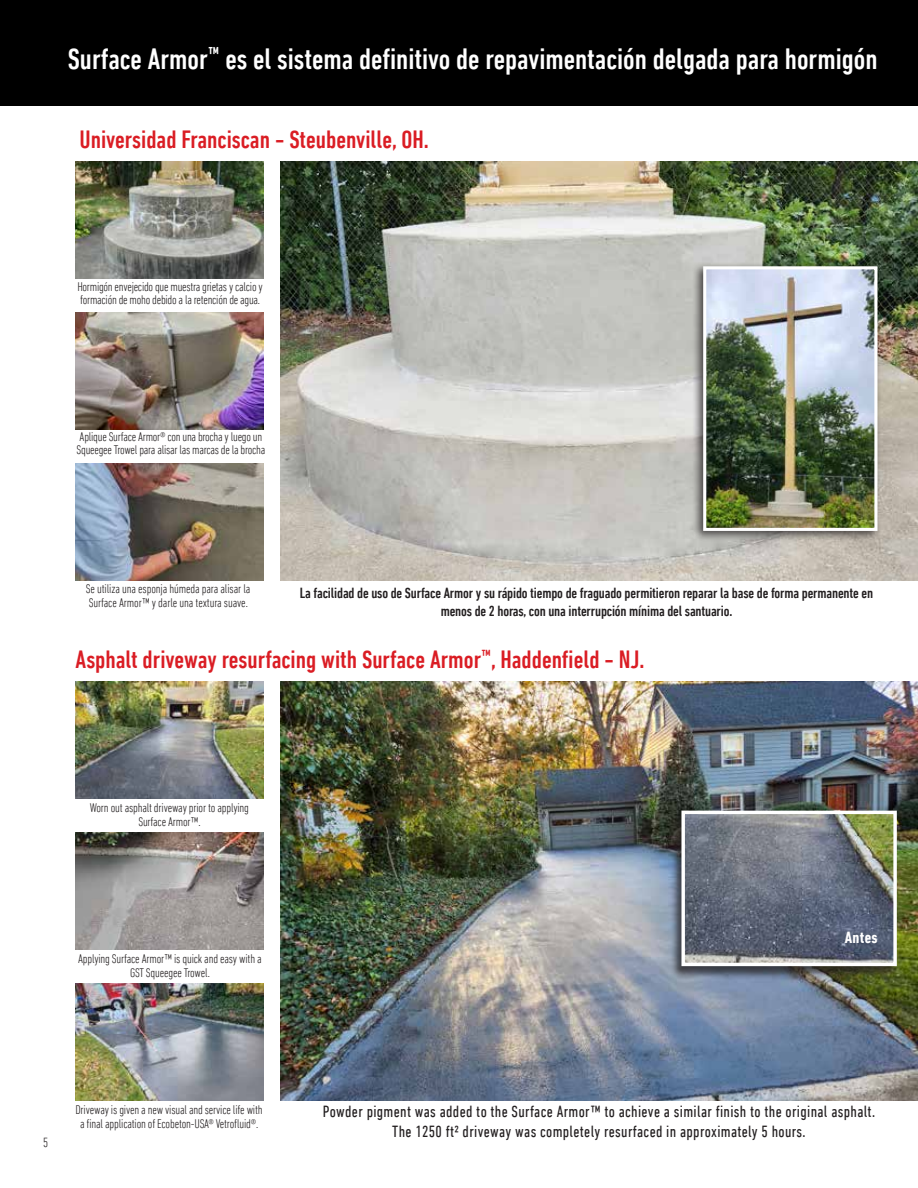
<style>
.page{position:relative;width:918px;height:1188px;background:#fff}
.page>*{position:absolute;margin:0;border:0;box-sizing:border-box;transform-origin:0 0}
.t1{font:500 condensed 30px "DIN Next LT Pro";color:#fff}
.t2{font:500 condensed 25.5px "DIN Next LT Pro";color:#da1d24}
.t3{font:condensed 16.5px/19.8px "DIN Next LT Pro";letter-spacing:.02em;color:#231f20;text-align:center}
.t4{font:700 condensed 16.5px "DIN Next LT Pro";letter-spacing:.02em;color:#fff}
.t5{font:500 condensed 15px/18px "DIN Next LT Pro";letter-spacing:-.01em;color:#231f20;text-align:center}
.t6{font:300 condensed 13.5px "DIN Next LT Pro";color:#231f20}
.t7{font:300 condensed 12.75px/13.5px "DIN Next LT Pro";letter-spacing:-.015em;color:#231f20;text-align:center}
</style>
<div class="page">
<div style="left:0;top:0;width:918px;height:106px;background:#000"></div>
<img style="left:281px;top:682px;width:637px;height:419px">
<img style="left:76px;top:984px;width:187px;height:117px">
<img style="left:76px;top:682px;width:187px;height:117px">
<div style="left:670px;top:811px;width:228px;height:169px;background:#231f20;opacity:.75"></div>
<img style="left:685px;top:815px;width:208px;height:147px">
<div style="left:681px;top:811px;width:216px;height:155px;border:3px solid #fff"></div>
<img style="left:281px;top:161px;width:637px;height:419px">
<img style="left:76px;top:312px;width:187px;height:117px">
<img style="left:76px;top:161px;width:187px;height:117px">
<img style="left:76px;top:463px;width:187px;height:117px">
<img style="left:76px;top:832px;width:188px;height:117px">
<div style="left:691px;top:261px;width:190px;height:281px;background:#231f20;opacity:.75"></div>
<img style="left:707px;top:270px;width:167px;height:257px">
<div style="left:703px;top:266px;width:175px;height:265px;border:3px solid #fff"></div>
<h1 class="t1" style="left:68px;top:42px;width:811px">Surface Armor<sup>™</sup> es el sistema definitivo de repavimentación delgada para hormigón</h1>
<h2 class="t2" style="left:79px;top:125px;width:351px">Universidad Franciscan - Steubenville, OH.</h2>
<p class="t7" style="left:77px;top:280px;width:187px;text-align:left">Hormigón envejecido que muestra grietas y calcio y formación de moho debido a la retención de agua.</p>
<p class="t7" style="left:77px;top:430px;width:190px;text-align:left">Aplique Surface Armor® con una brocha y luego un<br>Squeegee Trowel para alisar las marcas de la brocha</p>
<p class="t7" style="left:86px;top:582px;width:166px;text-align:left">Se utiliza una esponja húmeda para alisar la<br>Surface Armor™ y darle una textura suave.</p>
<p class="t5" style="left:300px;top:584px;width:575px">La facilidad de uso de Surface Armor y su rápido tiempo de fraguado permitieron reparar la base de forma permanente en menos de 2 horas, con una interrupción mínima del santuario.</p>
<h2 class="t2" style="left:76px;top:645px;width:571px">Asphalt driveway resurfacing with Surface Armor<sup>™</sup>, Haddenfield - NJ.</h2>
<p class="t7" style="left:90px;top:801px;width:161px">Worn out asphalt driveway prior to applying<br>Surface Armor™.</p>
<p class="t7" style="left:78px;top:952px;width:185px">Applying Surface Armor™ is quick and easy with a<br>GST Squeegee Trowel.</p>
<p class="t6" style="left:43px;top:1135px;width:7px">5</p>
<p class="t7" style="left:75px;top:1103px;width:189px">Driveway is given a new visual and service life with a final application of Ecobeton-USA® Vetrofluid®.</p>
<p class="t4" style="left:845px;top:928px;width:34px">Antes</p>
<p class="t3" style="left:323px;top:1102px;width:554px">Powder pigment was added to the Surface Armor™ to achieve a similar finish to the original asphalt.<br>The 1250 ft2 driveway was completely resurfaced in approximately 5 hours.</p>
</div>
